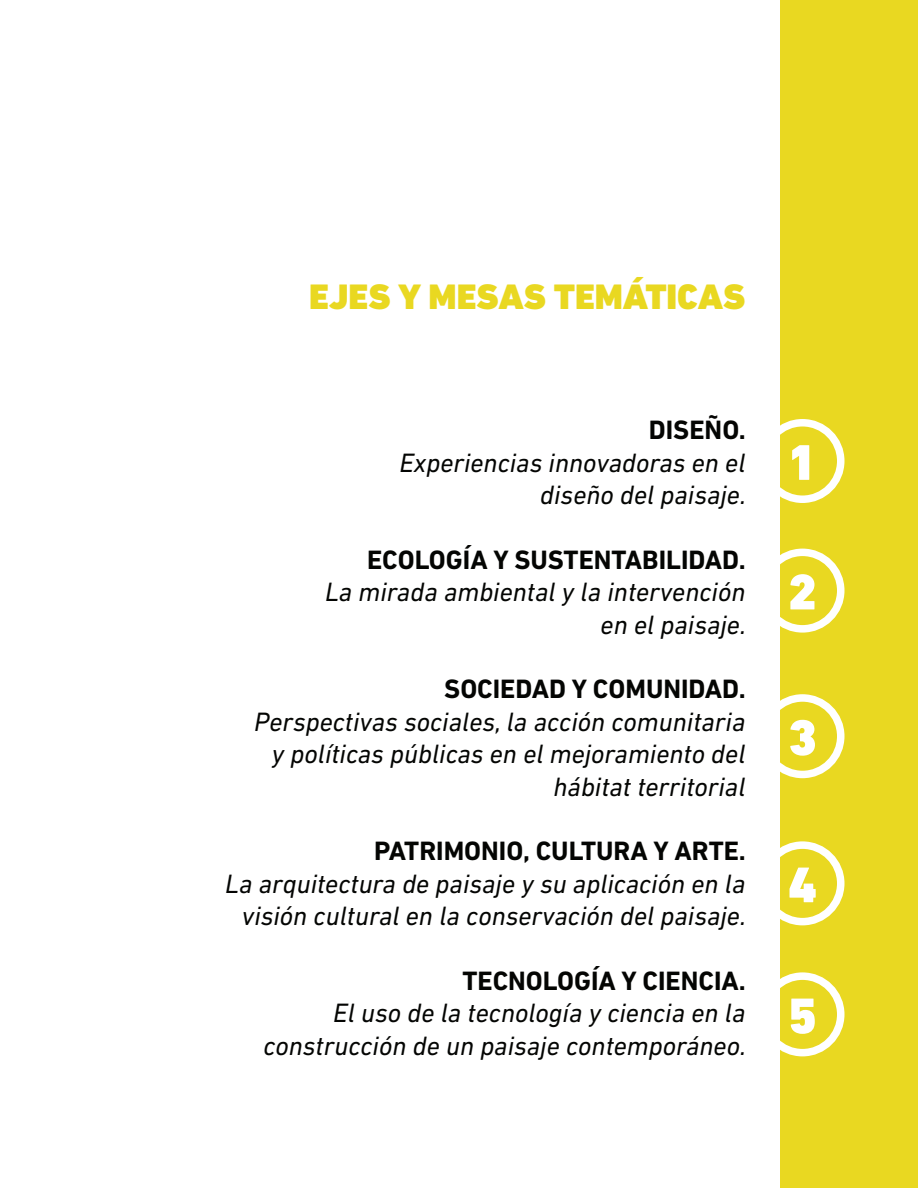
<style>
.page{position:relative;width:918px;height:1188px;background:#fff}
.page>*{position:absolute;margin:0;border:0;box-sizing:border-box;transform-origin:0 0}
.t1{font:900 51px "DIN Next LT Pro";color:#fff}
.t2{font:900 36px "DIN Next LT Pro";color:#e9d821}
.t3{font:italic 27px/32.4px "DIN Next LT Pro";color:#040503;text-align:right}
.t4{font:700 27px "DIN Next LT Pro";color:#040503}
</style>
<div class="page">
<div style="left:781px;top:1px;width:136px;height:1186px;background:#e9d821"></div>
<div style="left:780px;top:0;width:138px;height:1188px;border:2px solid #e9d821"></div>
<div style="left:760px;top:419px;width:84px;height:84px;border:8px solid #fff;border-radius:50%"></div>
<div style="left:760px;top:549px;width:84px;height:84px;border:8px solid #fff;border-radius:50%"></div>
<div style="left:760px;top:694px;width:84px;height:84px;border:8px solid #fff;border-radius:50%"></div>
<div style="left:760px;top:841px;width:84px;height:84px;border:8px solid #fff;border-radius:50%"></div>
<div style="left:760px;top:972px;width:84px;height:84px;border:8px solid #fff;border-radius:50%"></div>
<h2 class="t2" style="left:309px;top:275px;width:438px">EJES Y MESAS TEMÁTICAS</h2>
<p class="t4" style="left:649px;top:414px;width:99px">DISEÑO.</p>
<p class="t3" style="left:399px;top:446px;width:348px">Experiencias innovadoras en el diseño del paisaje.</p>
<p class="t4" style="left:367px;top:544px;width:380px">ECOLOGÍA Y SUSTENTABILIDAD.</p>
<p class="t3" style="left:325px;top:576px;width:423px">La mirada ambiental y la intervención en el paisaje.</p>
<p class="t4" style="left:444px;top:673px;width:303px">SOCIEDAD Y COMUNIDAD.</p>
<p class="t3" style="left:254px;top:705px;width:493px">Perspectivas sociales, la acción comunitaria y políticas públicas en el mejoramiento del hábitat territorial</p>
<p class="t4" style="left:374px;top:835px;width:373px">PATRIMONIO, CULTURA Y ARTE.</p>
<p class="t3" style="left:225px;top:867px;width:522px">La arquitectura de paisaje y su aplicación en la visión cultural en la conservación del paisaje.</p>
<p class="t4" style="left:462px;top:965px;width:285px">TECNOLOGÍA Y CIENCIA.</p>
<p class="t3" style="left:263px;top:997px;width:484px">El uso de la tecnología y ciencia en la construcción de un paisaje contemporáneo.</p>
<h1 class="t1" style="left:788px;top:432px;width:31px">1</h1>
<h1 class="t1" style="left:788px;top:562px;width:31px">2</h1>
<h1 class="t1" style="left:788px;top:707px;width:31px">3</h1>
<h1 class="t1" style="left:788px;top:854px;width:31px">4</h1>
<h1 class="t1" style="left:788px;top:985px;width:31px">5</h1>
</div>
